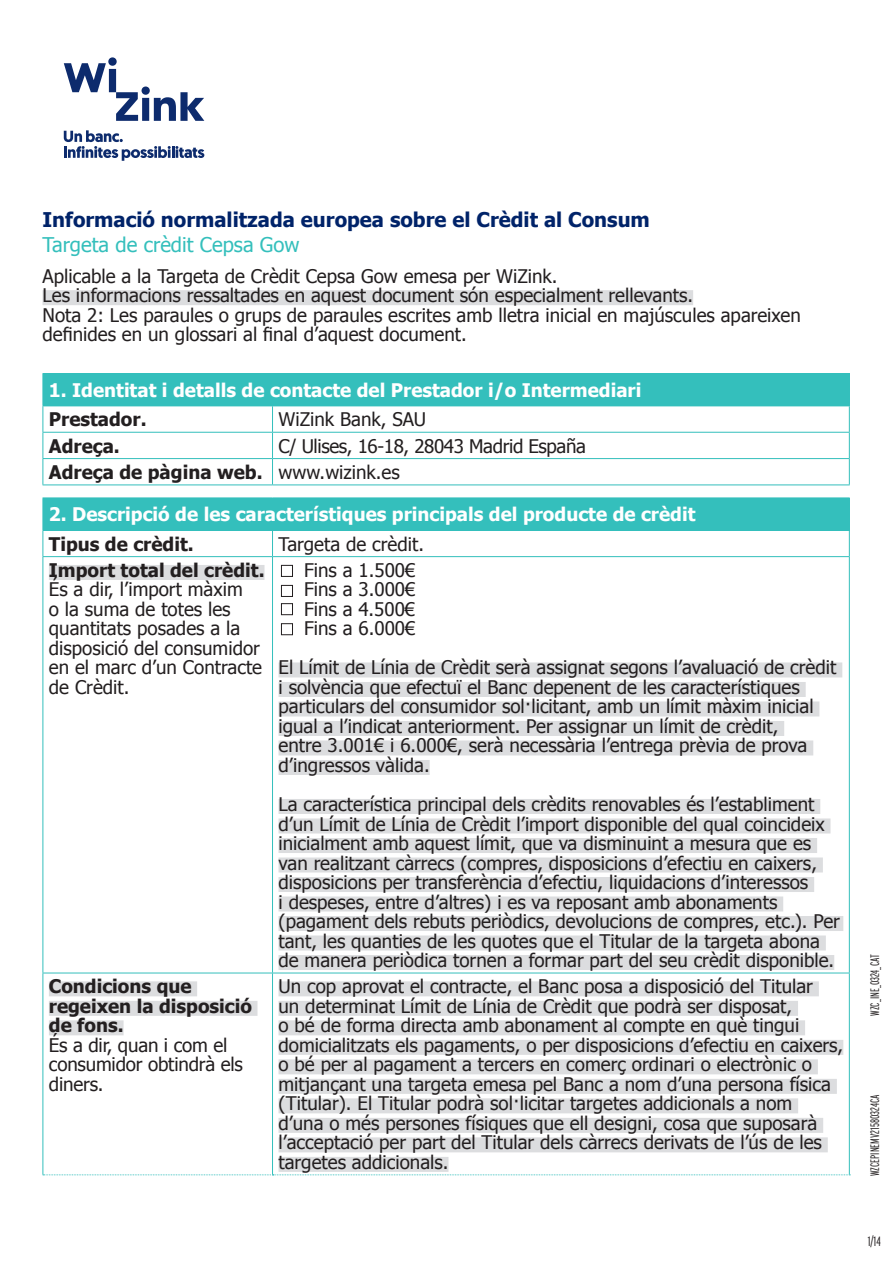
<style>
.page{position:relative;width:893px;height:1263px;background:#fff}
.page>*{position:absolute;margin:0;border:0;box-sizing:border-box;transform-origin:0 0}
.t1{font:700 20.25px "Tahoma";color:#002369}
.t2{font:20.25px "Tahoma";color:#34bfbc}
.t3{font:18.75px/19.5px "Tahoma";color:#231f20}
.t4{font:700 18.75px "Tahoma";color:#fff}
.t5{font:700 18.75px/19.5px "Tahoma";color:#231f20}
.t6{font:18.75px/26.4px "Tahoma";letter-spacing:-.02em;color:#231f20}
.t7{font:300 13.5px "Interstate Compressed";color:#231f20}
.t8{font:300 12.3px "Interstate Compressed";color:#231f20}
.s1{font-weight:700}
</style>
<div class="page">
<div style="left:43px;top:290px;width:650px;height:15px;background:#dcdddf"></div>
<div style="left:43px;top:373px;width:806px;height:33px;background:#34bfbc"></div>
<hr style="left:273px;top:373px;width:577px;height:1px;background:#34bfbc">
<hr style="left:849px;top:374px;width:1px;height:31px;background:#34bfbc">
<hr style="left:273px;top:405px;width:577px;height:1px;background:#34bfbc">
<svg style="left:43px;top:406px;width:1px;height:78px"></svg>
<svg style="left:849px;top:406px;width:1px;height:78px"></svg>
<svg style="left:272px;top:406px;width:1px;height:78px"></svg>
<hr style="left:43px;top:432px;width:230px;height:1px;background:#34bfbc">
<hr style="left:273px;top:432px;width:577px;height:1px;background:#34bfbc">
<hr style="left:43px;top:458px;width:230px;height:1px;background:#34bfbc">
<hr style="left:273px;top:458px;width:577px;height:1px;background:#34bfbc">
<hr style="left:43px;top:484px;width:230px;height:1px;background:#34bfbc">
<hr style="left:273px;top:484px;width:577px;height:1px;background:#34bfbc">
<div style="left:43px;top:498px;width:806px;height:32px;background:#34bfbc"></div>
<hr style="left:43px;top:497px;width:230px;height:1px;background:#34bfbc">
<hr style="left:273px;top:497px;width:577px;height:1px;background:#34bfbc">
<hr style="left:849px;top:498px;width:1px;height:32px;background:#34bfbc">
<hr style="left:43px;top:530px;width:230px;height:1px;background:#34bfbc">
<hr style="left:273px;top:530px;width:577px;height:1px;background:#34bfbc">
<svg style="left:43px;top:531px;width:1px;height:25px"></svg>
<svg style="left:849px;top:531px;width:1px;height:25px"></svg>
<hr style="left:43px;top:557px;width:1px;height:416px;background:#34bfbc">
<hr style="left:849px;top:557px;width:1px;height:416px;background:#34bfbc">
<hr style="left:43px;top:973px;width:1px;height:201px;background:#34bfbc">
<hr style="left:849px;top:973px;width:1px;height:201px;background:#34bfbc">
<svg style="left:272px;top:531px;width:1px;height:25px"></svg>
<hr style="left:272px;top:557px;width:1px;height:416px;background:#34bfbc">
<hr style="left:272px;top:973px;width:1px;height:201px;background:#34bfbc">
<svg style="left:43px;top:1174px;width:807px;height:1px"></svg>
<hr style="left:43px;top:556px;width:230px;height:1px;background:#34bfbc">
<hr style="left:273px;top:556px;width:577px;height:1px;background:#34bfbc">
<hr style="left:43px;top:973px;width:230px;height:1px;background:#34bfbc">
<hr style="left:273px;top:973px;width:577px;height:1px;background:#34bfbc">
<div style="left:49px;top:565px;width:216px;height:15px;background:#dcdddf"></div>
<div style="left:279px;top:662px;width:563px;height:15px;background:#dcdddf"></div>
<div style="left:279px;top:682px;width:527px;height:15px;background:#dcdddf"></div>
<div style="left:279px;top:701px;width:540px;height:15px;background:#dcdddf"></div>
<div style="left:279px;top:721px;width:505px;height:15px;background:#dcdddf"></div>
<div style="left:279px;top:740px;width:534px;height:15px;background:#dcdddf"></div>
<div style="left:279px;top:760px;width:151px;height:15px;background:#dcdddf"></div>
<div style="left:279px;top:799px;width:541px;height:15px;background:#dcdddf"></div>
<div style="left:279px;top:818px;width:551px;height:15px;background:#dcdddf"></div>
<div style="left:279px;top:838px;width:538px;height:15px;background:#dcdddf"></div>
<div style="left:279px;top:857px;width:544px;height:15px;background:#dcdddf"></div>
<div style="left:279px;top:877px;width:535px;height:15px;background:#dcdddf"></div>
<div style="left:279px;top:896px;width:504px;height:15px;background:#dcdddf"></div>
<div style="left:279px;top:916px;width:564px;height:15px;background:#dcdddf"></div>
<div style="left:279px;top:935px;width:547px;height:15px;background:#dcdddf"></div>
<div style="left:279px;top:955px;width:555px;height:15px;background:#dcdddf"></div>
<div style="left:49px;top:981px;width:148px;height:15px;background:#dcdddf"></div>
<div style="left:49px;top:1001px;width:208px;height:15px;background:#dcdddf"></div>
<div style="left:49px;top:1020px;width:75px;height:15px;background:#dcdddf"></div>
<div style="left:279px;top:981px;width:540px;height:15px;background:#dcdddf"></div>
<div style="left:279px;top:1001px;width:519px;height:15px;background:#dcdddf"></div>
<div style="left:279px;top:1020px;width:526px;height:15px;background:#dcdddf"></div>
<div style="left:279px;top:1040px;width:564px;height:15px;background:#dcdddf"></div>
<div style="left:279px;top:1059px;width:539px;height:15px;background:#dcdddf"></div>
<div style="left:279px;top:1079px;width:558px;height:15px;background:#dcdddf"></div>
<div style="left:279px;top:1098px;width:519px;height:15px;background:#dcdddf"></div>
<div style="left:279px;top:1118px;width:544px;height:15px;background:#dcdddf"></div>
<div style="left:279px;top:1137px;width:549px;height:15px;background:#dcdddf"></div>
<div style="left:279px;top:1157px;width:169px;height:15px;background:#dcdddf"></div>
<div style="left:281px;top:565px;width:12px;height:12px;border:1px solid #231f20"></div>
<div style="left:281px;top:603px;width:12px;height:12px;border:1px solid #231f20"></div>
<div style="left:281px;top:585px;width:12px;height:12px;border:1px solid #231f20"></div>
<div style="left:281px;top:623px;width:12px;height:12px;border:1px solid #231f20"></div>
<svg style="left:64px;top:57px;width:140px;height:64px"></svg>
<svg style="left:64px;top:130px;width:140px;height:31px"></svg>
<p class="t1" style="left:43px;top:207px;width:609px">Informació normalitzada europea sobre el Crèdit al Consum</p>
<p class="t2" style="left:43px;top:231px;width:258px">Targeta de crèdit Cepsa Gow</p>
<p class="t3" style="left:43px;top:265px;width:760px">Aplicable a la Targeta de Crèdit Cepsa Gow emesa per WiZink.<br>Les informacions ressaltades en aquest document són especialment rellevants.<br>Nota 2: Les paraules o grups de paraules escrites amb lletra inicial en majúscules apareixen definides en un glossari al final d’aquest document.</p>
<p class="t4" style="left:49px;top:378px;width:594px">1. Identitat i detalls de contacte del Prestador i/o Intermediari</p>
<p class="t5" style="left:49px;top:409px;width:99px">Prestador.</p>
<p class="t3" style="left:279px;top:409px;width:149px">WiZink Bank, SAU</p>
<p class="t5" style="left:49px;top:435px;width:72px">Adreça.</p>
<p class="t6" style="left:49px;top:432px;width:539px;text-indent:230px">C/ Ulises, 16-18, 28043 Madrid España<br><span class="s1">Adreça de pàgina web.</span> www.wizink.es</p>
<p class="t4" style="left:49px;top:502px;width:648px">2. Descripció de les característiques principals del producte de crèdit</p>
<p class="t5" style="left:49px;top:533px;width:146px">Tipus de crèdit.</p>
<p class="t3" style="left:279px;top:533px;width:147px">Targeta de crèdit.</p>
<p class="t5" style="left:49px;top:560px;width:217px">Import total del crèdit.</p>
<p class="t3" style="left:49px;top:579px;width:215px">És a dir, l’import màxim<br>o la suma de totes les quantitats posades a la disposició del consumidor en el marc d’un Contracte de Crèdit.</p>
<p class="t3" style="left:304px;top:560px;width:113px;text-align:justify">Fins a 1.500€ Fins a 3.000€ Fins a 4.500€ Fins a 6.000€</p>
<p class="t3" style="left:278px;top:657px;width:559px">El Límit de Línia de Crèdit serà assignat segons l’avaluació de crèdit i solvència que efectuï el Banc depenent de les característiques particulars del consumidor sol·licitant, amb un límit màxim inicial igual a l’indicat anteriorment. Per assignar un límit de crèdit,<br>entre 3.001€ i 6.000€, serà necessària l’entrega prèvia de prova d’ingressos vàlida.</p>
<p class="t3" style="left:278px;top:794px;width:563px">La característica principal dels crèdits renovables és l’establiment d’un Límit de Línia de Crèdit l’import disponible del qual coincideix inicialment amb aquest límit, que va disminuint a mesura que es van realitzant càrrecs (compres, disposicions d’efectiu en caixers, disposicions per transferència d’efectiu, liquidacions d’interessos<br>i despeses, entre d’altres) i es va reposant amb abonaments (pagament dels rebuts periòdics, devolucions de compres, etc.). Per tant, les quanties de les quotes que el Titular de la targeta abona de manera periòdica tornen a formar part del seu crèdit disponible.</p>
<p class="t5" style="left:49px;top:976px;width:205px">Condicions que regeixen la disposició de fons.</p>
<p class="t3" style="left:49px;top:1035px;width:196px">És a dir, quan i com el consumidor obtindrà els diners.</p>
<p class="t3" style="left:279px;top:976px;width:566px">Un cop aprovat el contracte, el Banc posa a disposició del Titular<br>un determinat Límit de Línia de Crèdit que podrà ser disposat,<br>o bé de forma directa amb abonament al compte en què tingui domicialitzats els pagaments, o per disposicions d’efectiu en caixers, o bé per al pagament a tercers en comerç ordinari o electrònic o mitjançant una targeta emesa pel Banc a nom d’una persona física (Titular). El Titular podrà sol·licitar targetes addicionals a nom<br>d’una o més persones físiques que ell designi, cosa que suposarà l’acceptació per part del Titular dels càrrecs derivats de l’ús de les targetes addicionals.</p>
<p class="t8" style="left:868px;top:1016px;width:63px;rotate:-90deg">WZC_INE_0324_CAT</p>
<p class="t8" style="left:868px;top:1176px;width:83px;rotate:-90deg">WZCEPINEMV21580324CA</p>
<p class="t7" style="left:868px;top:1234px;width:15px">1/14</p>
</div>
